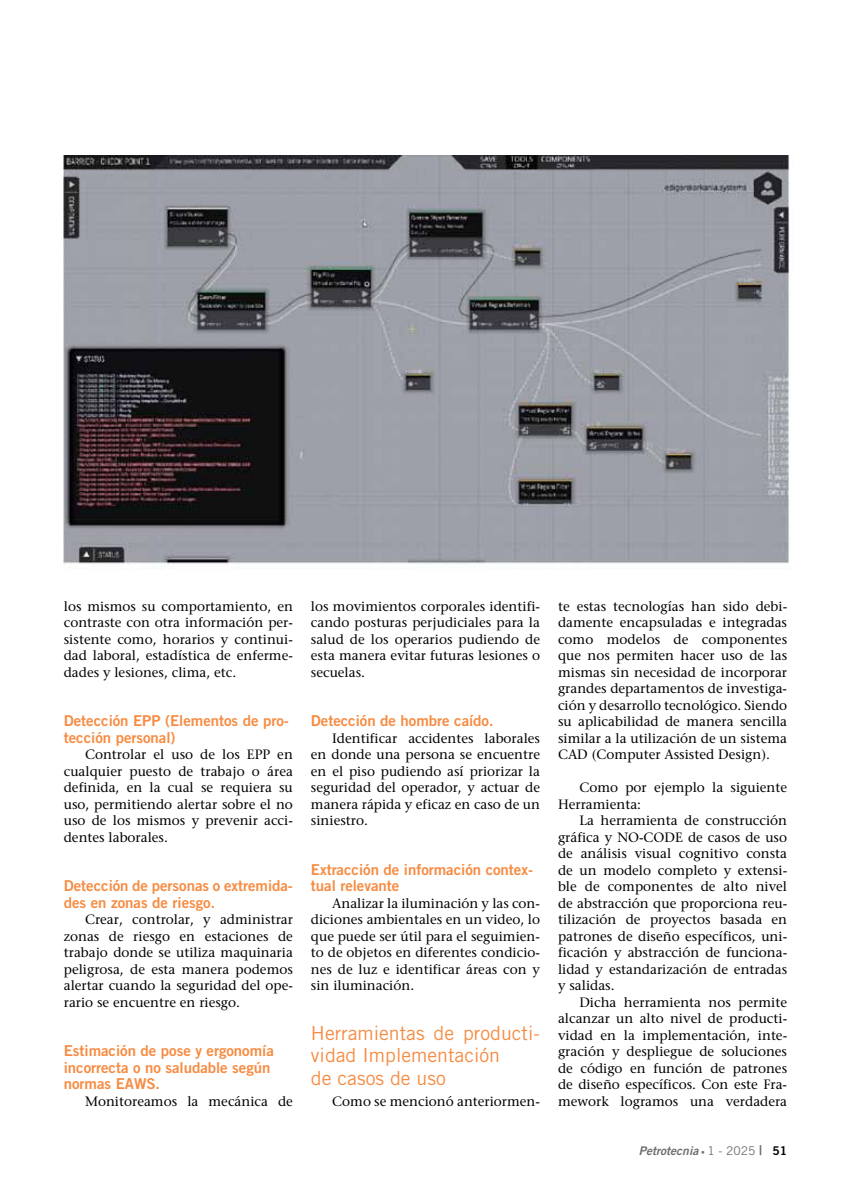
<style>
.page{position:relative;width:851px;height:1191px;background:#fff}
.page>*{position:absolute;margin:0;border:0;box-sizing:border-box;transform-origin:0 0}
.t1{font:19.5px/22.5px "Trade Gothic";color:#f68c43}
.t2{font:15px/16.5px "Trade Gothic Bold Two";color:#f68c43}
.t3{font:13.5px/16.5px "Stone Serif";color:#000;text-align:justify}
.t4{font:italic 12px "Trade Gothic Bold Two";color:#6d6e71}
.s1{font-style:normal;font-size:7.5px}
.s2{font-family:"Trade Gothic";font-style:normal}
.s3{font-style:normal;font-size:13.5px}
.s4{font-style:normal;color:#000}
</style>
<div class="page">
<img style="left:64px;top:155px;width:725px;height:409px">
<p class="t3" style="left:64px;top:597px;width:230px">los mismos su comportamiento, en contraste con otra información per&shy;sistente como, horarios y continui&shy;dad laboral, estadística de enferme&shy;dades y lesiones, clima, etc.</p>
<p class="t2" style="left:64px;top:712px;width:226px">Detección EPP (Elementos de pro&shy;tección personal)</p>
<p class="t3" style="left:64px;top:746px;width:230px;text-indent:21px">Controlar el uso de los EPP en cualquier puesto de trabajo o área definida, en la cual se requiera su uso, permitiendo alertar sobre el no uso de los mismos y prevenir acci&shy;dentes laborales.</p>
<p class="t2" style="left:64px;top:877px;width:230px">Detección de personas o extremida&shy;des en zonas de riesgo.</p>
<p class="t3" style="left:64px;top:911px;width:230px;text-indent:21px">Crear, controlar, y administrar zonas de riesgo en estaciones de trabajo donde se utiliza maquinaria peligrosa, de esta manera podemos alertar cuando la seguridad del ope&shy;rario se encuentre en riesgo.</p>
<p class="t2" style="left:64px;top:1042px;width:211px">Estimación de pose y ergonomía incorrecta o no saludable según normas EAWS.</p>
<p class="t3" style="left:85px;top:1092px;width:209px">Monitoreamos la mecánica de</p>
<p class="t3" style="left:311px;top:597px;width:230px">los movimientos corporales identifi&shy;cando posturas perjudiciales para la salud de los operarios pudiendo de esta manera evitar futuras lesiones o secuelas.</p>
<p class="t2" style="left:311px;top:712px;width:184px">Detección de hombre caído.</p>
<p class="t3" style="left:311px;top:729px;width:230px;text-indent:21px">Identificar accidentes laborales en donde una persona se encuentre en el piso pudiendo así priorizar la seguridad del operador, y actuar de manera rápida y eficaz en caso de un siniestro.</p>
<p class="t2" style="left:311px;top:861px;width:223px">Extracción de información contex&shy;tual relevante</p>
<p class="t3" style="left:311px;top:894px;width:230px;text-indent:21px">Analizar la iluminación y las con&shy;diciones ambientales en un video, lo que puede ser útil para el seguimien&shy;to de objetos en diferentes condicio&shy;nes de luz e identificar áreas con y sin iluminación.</p>
<h1 class="t1" style="left:311px;top:1021px;width:230px">Herramientas de producti&shy;vidad Implementación<br>de casos de uso</h1>
<p class="t3" style="left:332px;top:1092px;width:209px">Como se mencionó anteriormen-</p>
<p class="t3" style="left:558px;top:597px;width:230px">te estas tecnologías han sido debi&shy;damente encapsuladas e integradas como modelos de componentes que nos permiten hacer uso de las mismas sin necesidad de incorporar grandes departamentos de investiga&shy;ción y desarrollo tecnológico. Siendo su aplicabilidad de manera sencilla similar a la utilización de un sistema CAD (Computer Assisted Design).</p>
<p class="t3" style="left:558px;top:779px;width:230px;text-indent:21px">Como por ejemplo la siguiente<br>Herramienta:</p>
<p class="t3" style="left:558px;top:812px;width:230px;text-indent:21px">La herramienta de construcción gráfica y NO-CODE de casos de uso de análisis visual cognitivo consta de un modelo completo y extensi&shy;ble de componentes de alto nivel de abstracción que proporciona reu&shy;tilización de proyectos basada en patrones de diseño específicos, uni&shy;ficación y abstracción de funciona&shy;lidad y estandarización de entradas y salidas.</p>
<p class="t3" style="left:558px;top:993px;width:230px;text-indent:21px">Dicha herramienta nos permite alcanzar un alto nivel de producti&shy;vidad en la implementación, inte&shy;gración y despliegue de soluciones de código en función de patrones de diseño específicos. Con este Fra&shy;mework logramos una verdadera</p>
<p class="t4" style="left:639px;top:1143px;width:150px">Petrotecnia <span class="s1">•</span> <span class="s2">1 - 2025</span> <span class="s3">|</span> <span class="s4">51</span></p>
</div>
